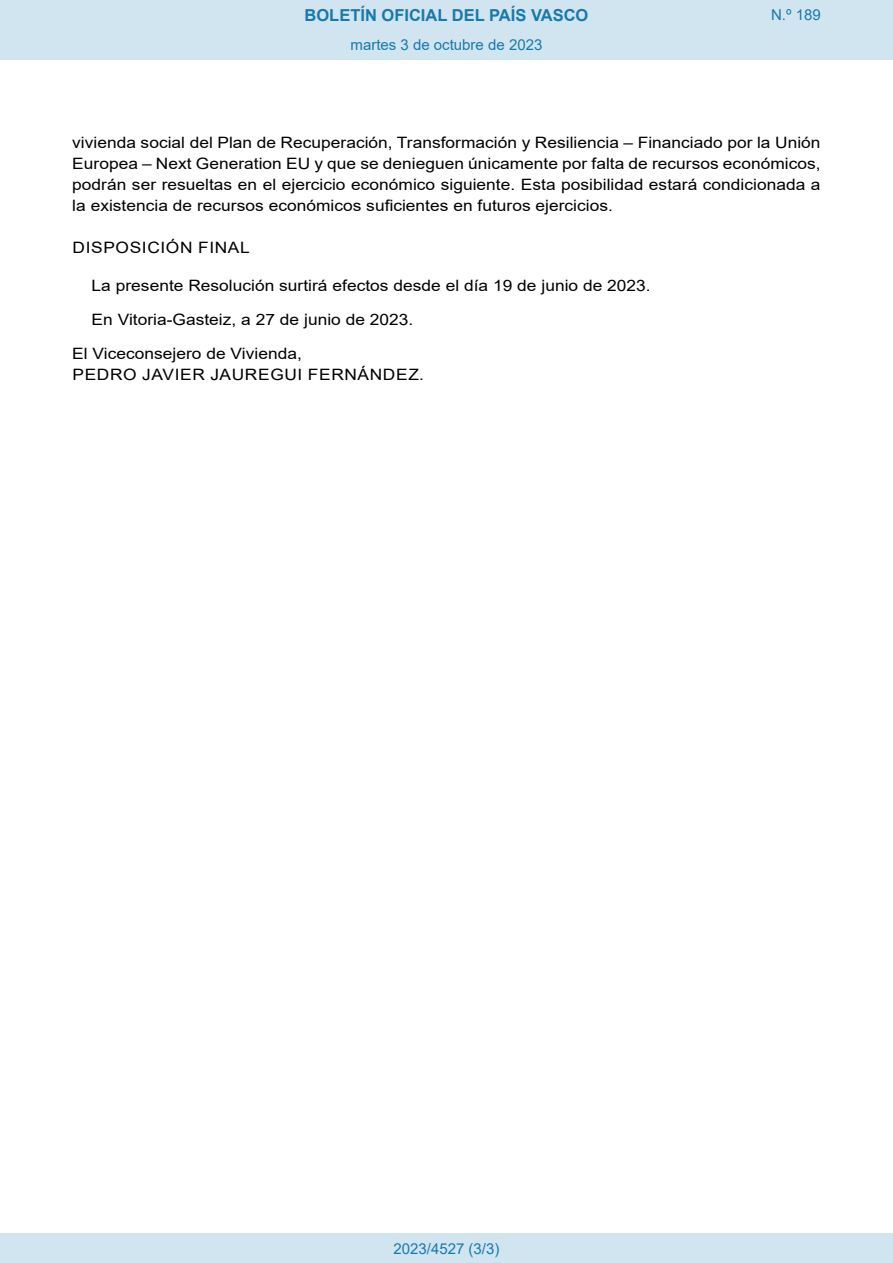
<style>
.page{position:relative;width:893px;height:1263px;background:#fff}
.page>*{position:absolute;margin:0;border:0;box-sizing:border-box;transform-origin:0 0}
.t1{font:700 16.5px "Arial";color:#1879ad}
.BOPVDetalle{font:15.6px/21px "Arial";color:#000;text-align:justify;scale:1.11 1}
.BOPVFirmaLugFec{font:15.6px "Arial";color:#000;scale:1.11 1}
.BOPVFirmaNombre{font:15.6px "Arial";letter-spacing:.035em;color:#000;scale:1.11 1}
.BOPVFirmaPuesto{font:15.6px "Arial";color:#000;scale:1.11 1}
.BOPVDisposicion{font:15.6px "Arial";letter-spacing:.035em;color:#000;scale:1.11 1}
.Paginacion_Centro{font:15px "Arial";color:#1879ad}
</style>
<div class="page">
<div style="left:0;top:0;width:893px;height:60px;background:#d0e5f0"></div>
<div style="left:0;top:1233px;width:893px;height:30px;background:#d0e5f0"></div>
<p class="t1" style="left:305px;top:3px;width:285px">BOLETÍN OFICIAL DEL PAÍS VASCO</p>
<p class="Paginacion_Centro" style="left:351px;top:35px;width:193px">martes 3 de octubre de 2023</p>
<p class="Paginacion_Centro" style="left:771px;top:5px;width:51px">N.º 189</p>
<p class="BOPVDetalle" style="left:72px;top:132px;width:676px">vivienda social del Plan de Recuperación, Transformación y Resiliencia – Financiado por la Unión Europea – Next Generation EU y que se denieguen únicamente por falta de recursos económicos, podrán ser resueltas en el ejercicio económico siguiente. Esta posibilidad estará condicionada a la existencia de recursos económicos suficientes en futuros ejercicios.</p>
<p class="BOPVDisposicion" style="left:73px;top:237px;width:161px">DISPOSICIÓN FINAL</p>
<p class="BOPVDetalle" style="left:92px;top:275px;width:505px">La presente Resolución surtirá efectos desde el día 19 de junio de 2023.</p>
<p class="BOPVFirmaLugFec" style="left:92px;top:309px;width:291px">En Vitoria-Gasteiz, a 27 de junio de 2023.</p>
<p class="BOPVFirmaPuesto" style="left:72px;top:343px;width:208px">El Viceconsejero de Vivienda,</p>
<p class="BOPVFirmaNombre" style="left:73px;top:364px;width:318px">PEDRO JAVIER JAUREGUI FERNÁNDEZ.</p>
<p class="Paginacion_Centro" style="left:393px;top:1238px;width:107px">2023/4527 (3/3)</p>
</div>
